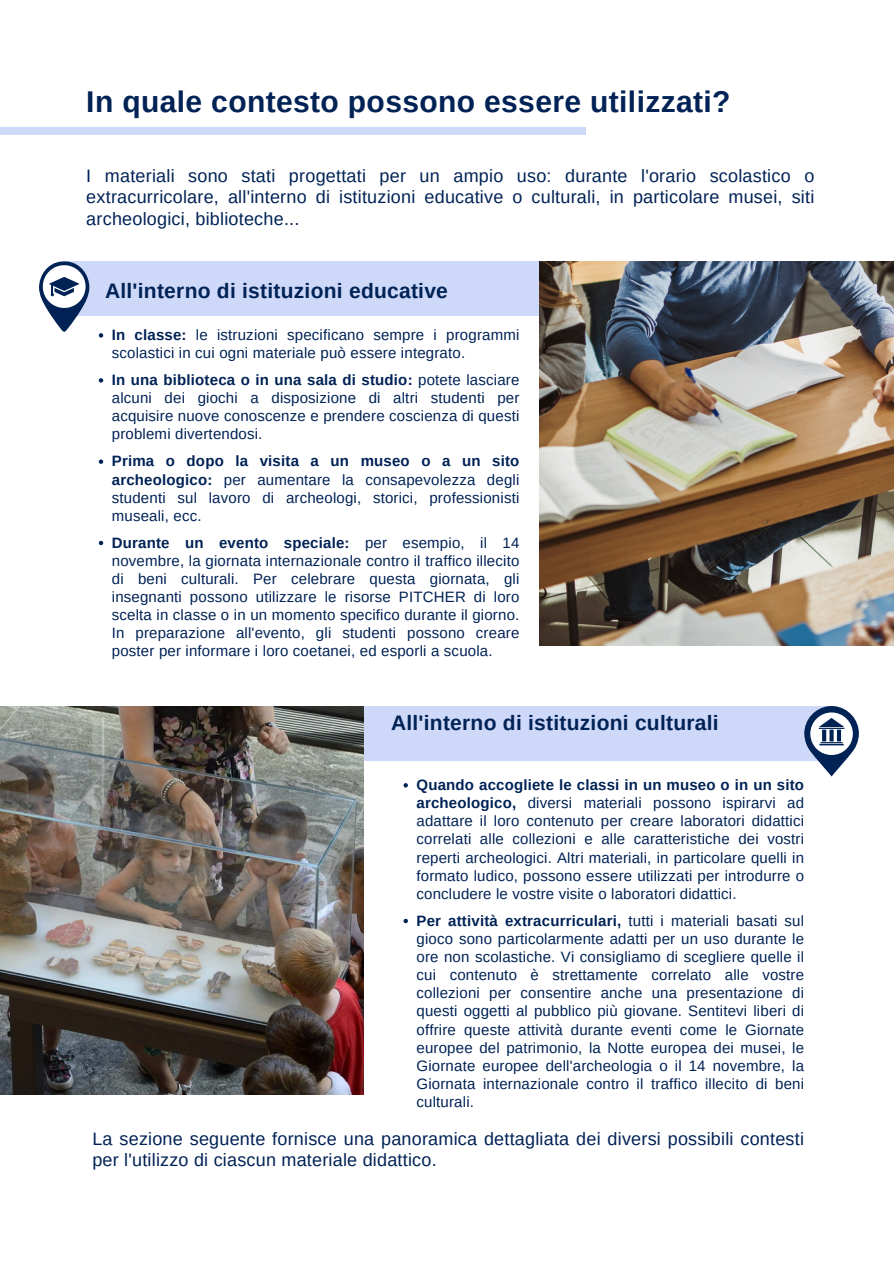
<style>
.page{position:relative;width:894px;height:1264px;background:#fff}
.page>*{position:absolute;margin:0;border:0;box-sizing:border-box;transform-origin:0 0}
.t1{font:700 30px "Arimo";letter-spacing:.01em;color:#025}
.t2{font:700 21px "Arimo";letter-spacing:.015em;color:#025}
.t3{font:18px/21.3px "Arimo";letter-spacing:.01em;color:#025;text-align:justify}
.t4{font:15px/18.1px "Arimo";letter-spacing:.01em;color:#025;text-align:justify}
.s1{font-weight:700}
</style>
<div class="page">
<div style="left:0;top:127px;width:586px;height:8px;background:#ced9f9"></div>
<div style="left:63px;top:261px;width:830px;height:55px;background:#ced9f9"></div>
<img style="left:539px;top:261px;width:354px;height:384px">
<div style="left:0;top:706px;width:829px;height:54px;background:#ced9f9"></div>
<img style="left:0;top:706px;width:364px;height:388px">
<svg style="left:39px;top:261px;width:50px;height:71px"></svg>
<svg style="left:804px;top:706px;width:54px;height:70px"></svg>
<svg style="left:99px;top:333px;width:4px;height:4px"></svg>
<svg style="left:99px;top:378px;width:4px;height:4px"></svg>
<svg style="left:99px;top:459px;width:4px;height:5px"></svg>
<svg style="left:99px;top:541px;width:4px;height:4px"></svg>
<svg style="left:403px;top:783px;width:5px;height:4px"></svg>
<svg style="left:403px;top:918px;width:5px;height:5px"></svg>
<p class="t1" style="left:86px;top:85px;width:645px">In quale contesto possono essere utilizzati?</p>
<p class="t3" style="left:86px;top:165px;width:729px">I materiali sono stati progettati per un ampio uso: durante l'orario scolastico o extracurricolare, all'interno di istituzioni educative o culturali, in particolare musei, siti archeologici, biblioteche...</p>
<h2 class="t2" style="left:105px;top:279px;width:344px">All'interno di istituzioni educative</h2>
<p class="t4" style="left:112px;top:326px;width:409px"><span class="s1">In classe:</span> le istruzioni specificano sempre i programmi scolastici in cui ogni materiale può essere integrato.</p>
<p class="t4" style="left:112px;top:371px;width:409px"><span class="s1">In una biblioteca o in una sala di studio:</span> potete lasciare alcuni dei giochi a disposizione di altri studenti per acquisire nuove conoscenze e prendere coscienza di questi problemi divertendosi.</p>
<p class="t4" style="left:112px;top:452px;width:409px"><span class="s1">Prima o dopo la visita a un museo o a un sito archeologico:</span> per aumentare la consapevolezza degli studenti sul lavoro di archeologi, storici, professionisti museali, ecc.</p>
<p class="t4" style="left:112px;top:533px;width:409px"><span class="s1">Durante un evento speciale:</span> per esempio, il 14 novembre, la giornata internazionale contro il traffico illecito di beni culturali. Per celebrare questa giornata, gli insegnanti possono utilizzare le risorse PITCHER di loro scelta in classe o in un momento specifico durante il giorno.<br>In preparazione all'evento, gli studenti possono creare poster per informare i loro coetanei, ed esporli a scuola.</p>
<p class="t2" style="left:391px;top:711px;width:329px">All'interno di istituzioni culturali</p>
<p class="t4" style="left:416px;top:775px;width:389px"><span class="s1">Quando accogliete le classi in un museo o in un sito archeologico,</span> diversi materiali possono ispirarvi ad adattare il loro contenuto per creare laboratori didattici correlati alle collezioni e alle caratteristiche dei vostri reperti archeologici. Altri materiali, in particolare quelli in formato ludico, possono essere utilizzati per introdurre o concludere le vostre visite o laboratori didattici.</p>
<h2 class="t4" style="left:416px;top:911px;width:389px"><span class="s1">Per attività extracurriculari,</span> tutti i materiali basati sul gioco sono particolarmente adatti per un uso durante le ore non scolastiche. Vi consigliamo di scegliere quelle il cui contenuto è strettamente correlato alle vostre collezioni per consentire anche una presentazione di questi oggetti al pubblico più giovane. Sentitevi liberi di offrire queste attività durante eventi come le Giornate europee del patrimonio, la Notte europea dei musei, le Giornate europee dell'archeologia o il 14 novembre, la Giornata internazionale contro il traffico illecito di beni culturali.</h2>
<p class="t3" style="left:92px;top:1127px;width:713px">La sezione seguente fornisce una panoramica dettagliata dei diversi possibili contesti per l'utilizzo di ciascun materiale didattico.</p>
</div>
